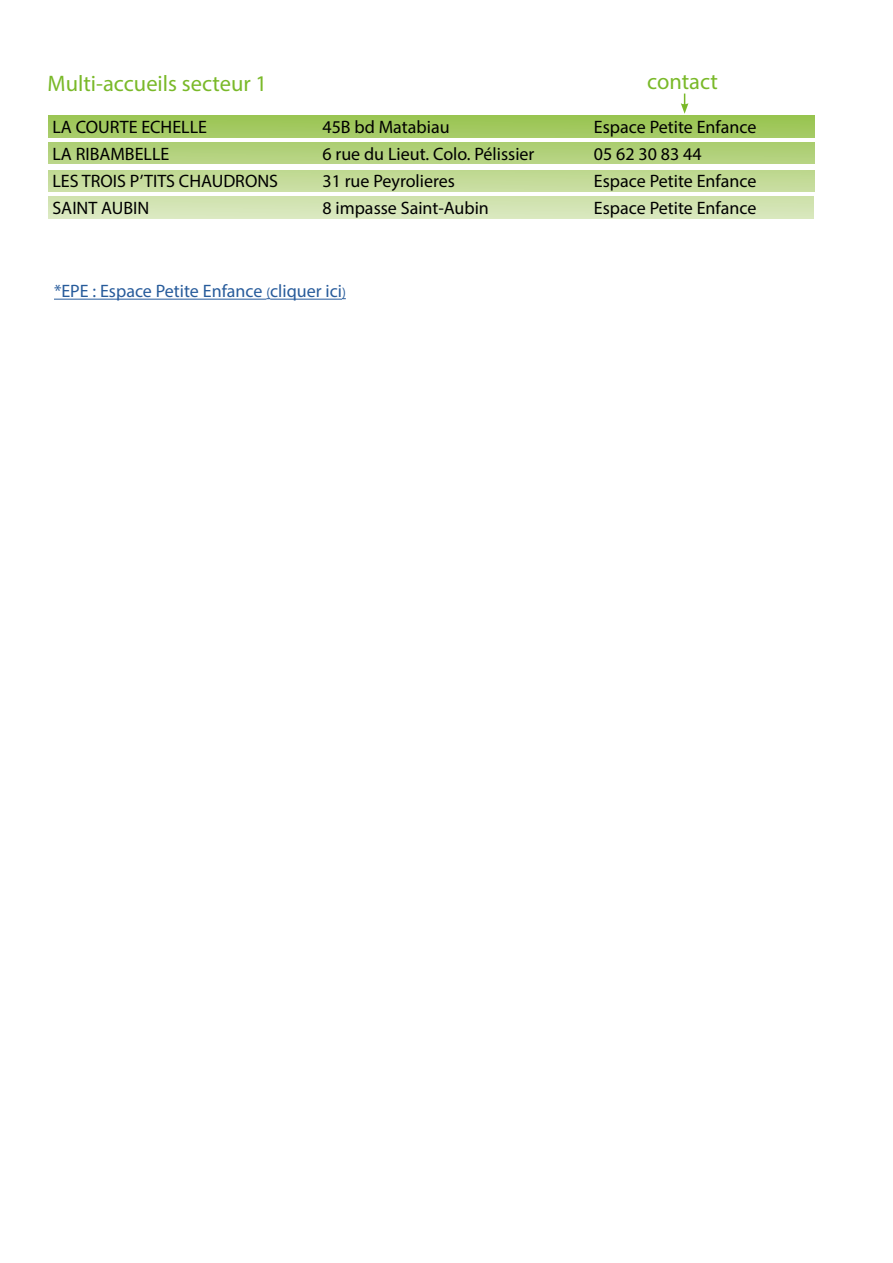
<style>
.page{position:relative;width:893px;height:1263px;background:#fff}
.page>*{position:absolute;margin:0;border:0;box-sizing:border-box;transform-origin:0 0}
.t1{font:22.5px "Myriad Pro";color:#7ab929}
.t2{font:18px "Myriad Pro";color:#000}
.t3{font:18px "Myriad Pro";color:#275b9b}
.s1{font-size:13.5px}
</style>
<div class="page">
<div style="left:49px;top:116px;width:765px;height:21px;background:#a1c85d"></div>
<div style="left:49px;top:143px;width:765px;height:21px;background:#b2d17d"></div>
<div style="left:49px;top:170px;width:765px;height:21px;background:#c5db9a"></div>
<div style="left:49px;top:197px;width:765px;height:21px;background:#d4e5b6"></div>
<svg style="left:681px;top:94px;width:7px;height:20px"></svg>
<hr style="left:54px;top:299px;width:212px;height:1px;background:#275b9b">
<hr style="left:270px;top:299px;width:72px;height:1px;background:#275b9b">
<p class="t1" style="left:48px;top:69px;width:221px">Multi-accueils secteur 1</p>
<p class="t1" style="left:647px;top:68px;width:72px">contact</p>
<p class="t2" style="left:52px;top:116px;width:156px">LA COURTE ECHELLE</p>
<p class="t2" style="left:322px;top:116px;width:129px">45B bd Matabiau</p>
<p class="t2" style="left:594px;top:116px;width:164px">Espace Petite Enfance</p>
<p class="t2" style="left:52px;top:143px;width:118px">LA RIBAMBELLE</p>
<p class="t2" style="left:322px;top:143px;width:214px">6 rue du Lieut. Colo. Pélissier</p>
<p class="t2" style="left:594px;top:143px;width:109px">05 62 30 83 44</p>
<p class="t2" style="left:52px;top:170px;width:227px">LES TROIS P’TITS CHAUDRONS</p>
<p class="t2" style="left:322px;top:170px;width:134px">31 rue Peyrolieres</p>
<p class="t2" style="left:594px;top:170px;width:164px">Espace Petite Enfance</p>
<p class="t2" style="left:52px;top:197px;width:98px">SAINT AUBIN</p>
<p class="t2" style="left:322px;top:197px;width:168px">8 impasse Saint-Aubin</p>
<p class="t2" style="left:594px;top:197px;width:164px">Espace Petite Enfance</p>
<p class="t3" style="left:54px;top:280px;width:293px">*EPE : Espace Petite Enfance <span class="s1">(</span>cliquer ici<span class="s1">)</span></p>
</div>
